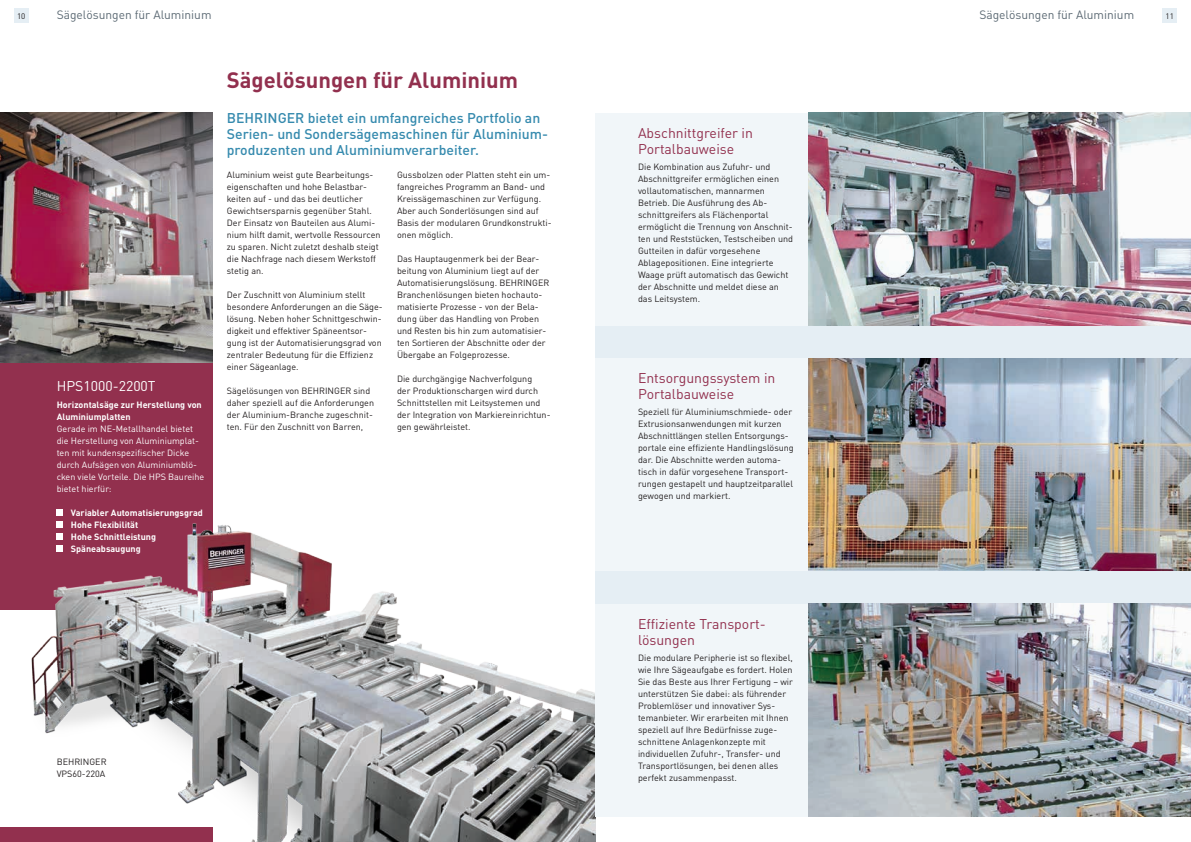
<style>
.page{position:relative;width:1191px;height:842px;background:#fff}
.page>*{position:absolute;margin:0;border:0;box-sizing:border-box;transform-origin:0 0}
.t1{font:700 22px "DIN Pro";color:#92304e}
.t2{font:500 14px/16px "DIN Pro";color:#358aae}
.t3{font:14px/16px "DIN Pro";color:#92304e}
.t4{font:14px "DIN Pro";color:#fff}
.t5{font:12px "DIN Pro";color:#5c6a74}
.t6{font:9px/12px "DIN Pro";color:#231f20}
.t7{font:9px/12px "DIN Pro";color:#fff}
.t8{font:700 9px/12px "DIN Pro";color:#fff}
.t9{font:8px "DIN Pro";color:#231f20}
</style>
<div class="page">
<div style="left:0;top:219px;width:213px;height:390px;background:#92304e"></div>
<img style="left:0;top:113px;width:213px;height:249px">
<img style="left:15px;top:509px;width:580px;height:333px">
<div style="left:0;top:828px;width:213px;height:14px;background:#92304e"></div>
<div style="left:595px;top:113px;width:596px;height:703px;background:#e5eef4"></div>
<div style="left:595px;top:113px;width:234px;height:212px;background:#f1f6f9"></div>
<div style="left:595px;top:358px;width:234px;height:213px;background:#f1f6f9"></div>
<div style="left:595px;top:604px;width:234px;height:212px;background:#f1f6f9"></div>
<img style="left:808px;top:113px;width:383px;height:212px">
<img style="left:808px;top:604px;width:383px;height:212px">
<img style="left:808px;top:358px;width:383px;height:213px">
<div style="left:1162px;top:9px;width:14px;height:14px;background:#e5eef4"></div>
<div style="left:14px;top:9px;width:14px;height:14px;background:#e5eef4"></div>
<svg style="left:57px;top:510px;width:6px;height:6px"></svg>
<svg style="left:57px;top:522px;width:6px;height:6px"></svg>
<svg style="left:57px;top:534px;width:6px;height:6px"></svg>
<svg style="left:57px;top:546px;width:6px;height:6px"></svg>
<h3 class="t5" style="left:57px;top:5px;width:156px">Sägelösungen für Aluminium</h3>
<h3 class="t5" style="left:979px;top:5px;width:156px">Sägelösungen für Aluminium</h3>
<p class="t9" style="left:17px;top:9px;width:10px">10</p>
<p class="t9" style="left:1165px;top:9px;width:10px">11</p>
<h2 class="t4" style="left:57px;top:375px;width:100px">HPS1000-2200T</h2>
<p class="t8" style="left:57px;top:397px;width:147px">Horizontalsäge zur Herstellung von<br>Aluminiumplatten</p>
<p class="t7" style="left:57px;top:422px;width:149px">Gerade im NE-Metallhandel bietet die Herstellung von Aluminiumplat&shy;ten mit kundenspezifischer Dicke durch Aufsägen von Aluminiumblö&shy;cken viele Vorteile. Die HPS Baureihe bietet hierfür:</p>
<p class="t8" style="left:71px;top:506px;width:133px">Variabler Automatisierungsgrad<br>Hohe Flexibilität<br>Hohe Schnittleistung<br>Späneabsaugung</p>
<h1 class="t1" style="left:227px;top:61px;width:292px">Sägelösungen für Aluminium</h1>
<h2 class="t2" style="left:227px;top:109px;width:322px">BEHRINGER bietet ein umfangreiches Portfolio an<br>Serien- und Sondersägemaschinen für Aluminium&shy;produzenten und Aluminiumverarbeiter.</h2>
<p class="t6" style="left:227px;top:168px;width:155px">Aluminium weist gute Bearbeitungs&shy;eigenschaften und hohe Belastbar&shy;keiten auf - und das bei deutlicher Gewichtsersparnis gegenüber Stahl.<br>Der Einsatz von Bauteilen aus Alumi&shy;nium hilft damit, wertvolle Ressourcen zu sparen. Nicht zuletzt deshalb steigt die Nachfrage nach diesem Werkstoff stetig an.</p>
<p class="t6" style="left:227px;top:288px;width:157px">Der Zuschnitt von Aluminium stellt besondere Anforderungen an die Säge&shy;lösung. Neben hoher Schnittgeschwin&shy;digkeit und effektiver Späneentsor&shy;gung ist der Automatisierungsgrad von zentraler Bedeutung für die Effizienz einer Sägeanlage.</p>
<p class="t6" style="left:227px;top:384px;width:149px">Sägelösungen von BEHRINGER sind daher speziell auf die Anforderungen der Aluminium-Branche zugeschnit&shy;ten. Für den Zuschnitt von Barren,</p>
<p class="t6" style="left:397px;top:168px;width:156px">Gussbolzen oder Platten steht ein um&shy;fangreiches Programm an Band- und<br>Kreissägemaschinen zur Verfügung.<br>Aber auch Sonderlösungen sind auf<br>Basis der modularen Grundkonstrukti&shy;onen möglich.</p>
<p class="t6" style="left:397px;top:252px;width:154px">Das Hauptaugenmerk bei der Bear&shy;beitung von Aluminium liegt auf der Automatisierungslösung. BEHRINGER Branchenlösungen bieten hochauto&shy;matisierte Prozesse - von der Bela&shy;dung über das Handling von Proben und Resten bis hin zum automatisier&shy;ten Sortieren der Abschnitte oder der Übergabe an Folgeprozesse.</p>
<p class="t6" style="left:397px;top:372px;width:155px">Die durchgängige Nachverfolgung<br>der Produktionschargen wird durch Schnittstellen mit Leitsystemen und der Integration von Markiereinrichtun&shy;gen gewährleistet.</p>
<p class="t6" style="left:57px;top:754px;width:51px">BEHRINGER<br>VPS60-220A</p>
<h2 class="t3" style="left:638px;top:123px;width:116px">Abschnittgreifer in<br>Portalbauweise</h2>
<p class="t6" style="left:638px;top:160px;width:156px">Die Kombination aus Zufuhr- und Abschnittgreifer ermöglichen einen vollautomatischen, mannarmen Betrieb. Die Ausführung des Ab&shy;schnittgreifers als Flächenportal ermöglicht die Trennung von Anschnit&shy;ten und Reststücken, Testscheiben und Gutteilen in dafür vorgesehene Ablagepositionen. Eine integrierte Waage prüft automatisch das Gewicht der Abschnitte und meldet diese an das Leitsystem.</p>
<h2 class="t3" style="left:638px;top:369px;width:139px">Entsorgungssystem in<br>Portalbauweise</h2>
<p class="t6" style="left:638px;top:405px;width:157px">Speziell für Aluminiumschmiede- oder Extrusionsanwendungen mit kurzen Abschnittlängen stellen Entsorgungs&shy;portale eine effiziente Handlingslösung dar. Die Abschnitte werden automa&shy;tisch in dafür vorgesehene Transport&shy;rungen gestapelt und hauptzeitparallel gewogen und markiert.</p>
<h2 class="t3" style="left:638px;top:614px;width:129px">Effiziente Transport&shy;lösungen</h2>
<p class="t6" style="left:638px;top:651px;width:156px">Die modulare Peripherie ist so flexibel, wie Ihre Sägeaufgabe es fordert. Holen Sie das Beste aus Ihrer Fertigung – wir unterstützen Sie dabei: als führender Problemlöser und innovativer Sys&shy;temanbieter. Wir erarbeiten mit Ihnen speziell auf Ihre Bedürfnisse zuge&shy;schnittene Anlagenkonzepte mit individuellen Zufuhr-, Transfer- und Transportlösungen, bei denen alles perfekt zusammenpasst.</p>
</div>
